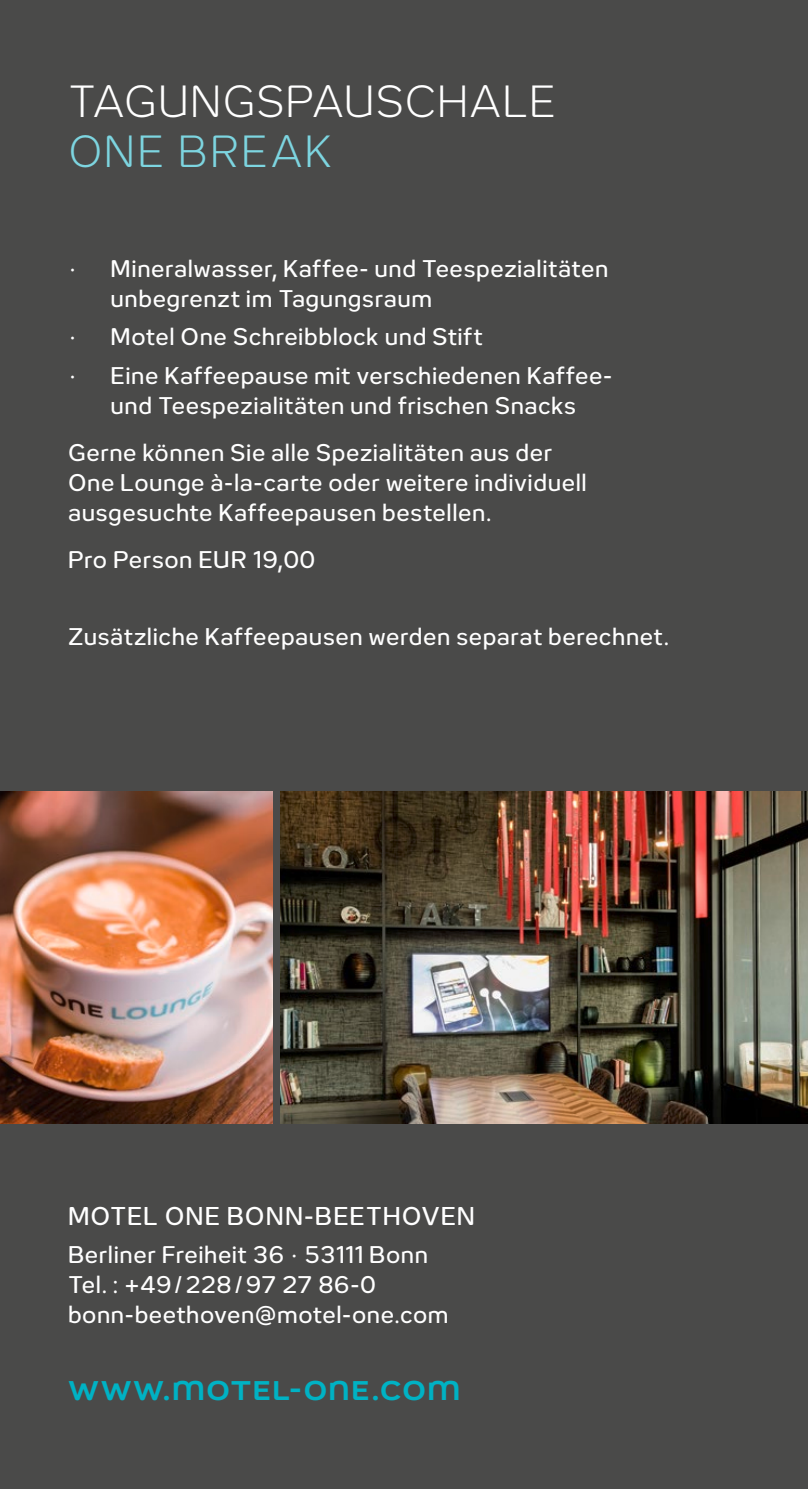
<style>
.page{position:relative;width:808px;height:1489px;background:#fff}
.page>*{position:absolute;margin:0;border:0;box-sizing:border-box;transform-origin:0 0}
.t1{font:300 42px "Motel One 1";letter-spacing:.015em;color:#fff}
.t2{font:300 42px "Motel One 1";letter-spacing:.04em;color:#7dd5e0}
.t3{font:27px "Motel One Monocase 1";letter-spacing:.03em;color:#00b2c4}
.Adresse_Motel_One{font:24px "Motel One 1";letter-spacing:.03em;color:#fff}
._1Mag-copy_D{font:22.5px/30px "Motel One 1";letter-spacing:.02em;color:#fff}
.Adresse_Motel_One-2{font:22.5px "Motel One 1";letter-spacing:.02em;color:#fff}
</style>
<div class="page">
<div style="left:0;top:0;width:808px;height:1488px;background:#4a4a49"></div>
<img style="left:0;top:791px;width:272px;height:332px">
<img style="left:281px;top:791px;width:527px;height:332px">
<p class="t1" style="left:68px;top:74px;width:489px">TAGUNGSPAUSCHALE</p>
<p class="t2" style="left:68px;top:124px;width:266px">ONE BREAK</p>
<p class="_1Mag-copy_D" style="left:111px;top:254px;width:499px;text-indent:-43px">· Mineralwasser, Kaffee- und Teespezialitäten unbegrenzt im Tagungsraum</p>
<p class="_1Mag-copy_D" style="left:68px;top:322px;width:416px">· Motel One Schreibblock und Stift</p>
<p class="_1Mag-copy_D" style="left:68px;top:361px;width:546px;text-align:center">· Eine Kaffeepause mit verschiedenen Kaffee&shy;und Teespezialitäten und frischen Snacks</p>
<p class="_1Mag-copy_D" style="left:68px;top:438px;width:520px">Gerne können Sie alle Spezialitäten aus der<br>One Lounge à-la-carte oder weitere individuell ausgesuchte Kaffeepausen bestellen.</p>
<p class="_1Mag-copy_D" style="left:68px;top:545px;width:249px">Pro Person EUR 19,00</p>
<p class="_1Mag-copy_D" style="left:68px;top:622px;width:603px">Zusätzliche Kaffeepausen werden separat berechnet.</p>
<p class="Adresse_Motel_One" style="left:68px;top:1199px;width:408px">MOTEL ONE BONN-BEETHOVEN</p>
<p class="Adresse_Motel_One-2" style="left:68px;top:1239px;width:361px">Berliner Freiheit 36 · 53111 Bonn</p>
<p class="Adresse_Motel_One-2" style="left:68px;top:1269px;width:309px">Tel. : +49/228/97 27 86-0</p>
<p class="Adresse_Motel_One-2" style="left:68px;top:1299px;width:382px">bonn-beethoven@motel-one.com</p>
<p class="t3" style="left:68px;top:1372px;width:394px">WWW.MOTEL-ONE.COM</p>
</div>
